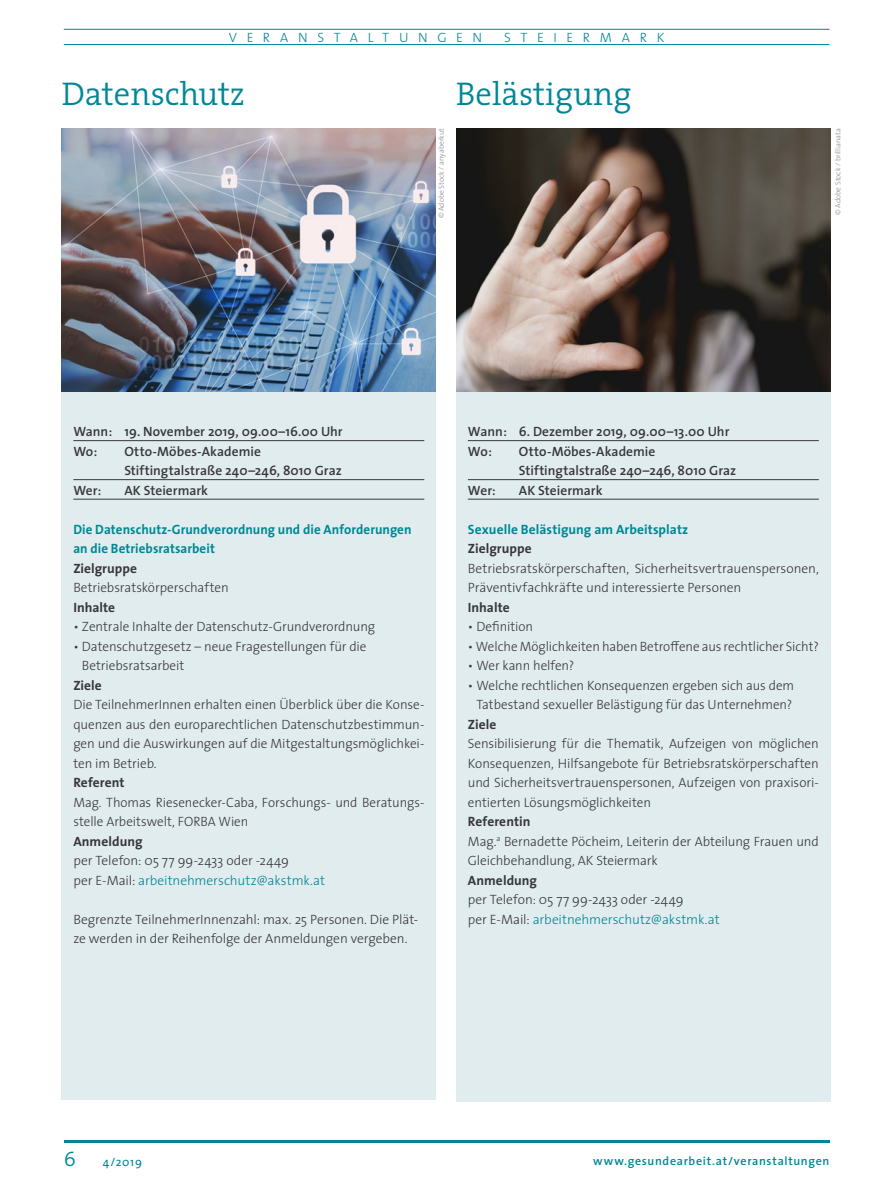
<style>
.page{position:relative;width:872px;height:1191px;background:#fff}
.page>*{position:absolute;margin:0;border:0;box-sizing:border-box;transform-origin:0 0}
.t1{font:300 33px "The Serif";color:#008795}
.t2{font:21px "The Serif Semi Light Caps";color:#008795}
.t3{font:300 13.5px/19.5px "The Sans";letter-spacing:-.005em;color:#38373a}
.t4{font:600 13.5px/19.5px "The Sans";color:#38373a}
.t5{font:700 13.5px/19.5px "The Sans";letter-spacing:.005em;color:#008795}
.t6{font:700 13.5px "The Sans";letter-spacing:.005em;color:#38373a}
.t7{font:300 13.5px "The Sans";letter-spacing:.715em;color:#008795}
.t8{font:600 12px "The Sans";letter-spacing:.055em;color:#008795}
.t9{font:12px "The Sans";color:#008795}
.t10{font:300 7.5px "The Sans";color:#888785}
.s1{color:#008795}
.s2{font-weight:700}
</style>
<div class="page">
<hr style="left:64px;top:1140px;width:765px;height:2px;background:#008795">
<hr style="left:64px;top:29px;width:765px;height:1px;background:#008795">
<hr style="left:64px;top:44px;width:765px;height:1px;background:#008795">
<div style="left:456px;top:356px;width:374px;height:745px;background:#e1ecee"></div>
<img style="left:456px;top:129px;width:374px;height:262px">
<hr style="left:468px;top:440px;width:351px;height:1px;background:#38373a">
<hr style="left:468px;top:479px;width:351px;height:1px;background:#38373a">
<hr style="left:468px;top:499px;width:351px;height:1px;background:#38373a">
<div style="left:62px;top:356px;width:374px;height:743px;background:#e1ecee"></div>
<img style="left:62px;top:129px;width:374px;height:262px">
<hr style="left:73px;top:440px;width:351px;height:1px;background:#38373a">
<hr style="left:73px;top:479px;width:351px;height:1px;background:#38373a">
<hr style="left:73px;top:499px;width:351px;height:1px;background:#38373a">
<p class="t7" style="left:229px;top:26px;width:255px">VERANSTALTUNGEN</p>
<p class="t7" style="left:504px;top:26px;width:162px">STEIERMARK</p>
<h1 class="t1" style="left:456px;top:66px;width:177px">Belästigung</h1>
<h1 class="t1" style="left:62px;top:66px;width:185px">Datenschutz</h1>
<p class="t10" style="left:435px;top:218px;width:92px;rotate:-90deg">© Adobe Stock / anyaberkut</p>
<p class="t10" style="left:831px;top:215px;width:88px;rotate:-90deg">© Adobe Stock / brillianata</p>
<p class="t4" style="left:73px;top:421px;width:271px">Wann: 19. November 2019, 09.00–16.00 Uhr<br>Wo:</p>
<p class="t4" style="left:124px;top:441px;width:219px">Otto-Möbes-Akademie<br>Stiftingtalstraße 240–246, 8010 Graz</p>
<p class="t4" style="left:468px;top:421px;width:263px">Wann: 6. Dezember 2019, 09.00–13.00 Uhr<br>Wo:</p>
<p class="t4" style="left:519px;top:441px;width:219px">Otto-Möbes-Akademie<br>Stiftingtalstraße 240–246, 8010 Graz</p>
<p class="t4" style="left:73px;top:480px;width:29px">Wer:</p>
<p class="t4" style="left:124px;top:480px;width:85px">AK Steiermark</p>
<p class="t5" style="left:73px;top:519px;width:340px">Die Datenschutz-Grundverordnung und die Anforderungen an die Betriebsratsarbeit</p>
<p class="t6" style="left:73px;top:557px;width:65px">Zielgruppe</p>
<p class="t3" style="left:73px;top:577px;width:157px">Betriebsratskörperschaften</p>
<p class="t6" style="left:73px;top:596px;width:43px">Inhalte</p>
<p class="t3" style="left:73px;top:616px;width:303px">• Zentrale Inhalte der Datenschutz-Grundverordnung</p>
<p class="t3" style="left:82px;top:636px;width:286px;text-indent:-9px">• Datenschutzgesetz – neue Fragestellungen für die<br>Betriebsratsarbeit</p>
<p class="t6" style="left:73px;top:674px;width:30px">Ziele</p>
<p class="t3" style="left:73px;top:694px;width:352px;text-align:justify">Die TeilnehmerInnen erhalten einen Überblick über die Konse&shy;quenzen aus den europarechtlichen Datenschutzbestimmun&shy;gen und die Auswirkungen auf die Mitgestaltungsmöglichkei&shy;ten im Betrieb.</p>
<p class="t6" style="left:73px;top:771px;width:53px">Referent</p>
<p class="t3" style="left:73px;top:792px;width:352px">Mag. Thomas Riesenecker-Caba, Forschungs- und Beratungs&shy;stelle Arbeitswelt, FORBA Wien</p>
<p class="t6" style="left:73px;top:830px;width:71px">Anmeldung</p>
<p class="t3" style="left:73px;top:850px;width:253px">per Telefon: 05 77 99-2433 oder -2449<br>per E-Mail: <span class="s1">arbeitnehmerschutz@akstmk.at</span></p>
<p class="t3" style="left:73px;top:909px;width:346px">Begrenzte TeilnehmerInnenzahl: max. 25 Personen. Die Plät&shy;ze werden in der Reihenfolge der Anmeldungen vergeben.</p>
<p class="t4" style="left:468px;top:480px;width:29px">Wer:</p>
<p class="t4" style="left:519px;top:480px;width:85px">AK Steiermark</p>
<p class="t5" style="left:468px;top:519px;width:222px">Sexuelle Belästigung am Arbeitsplatz</p>
<p class="t6" style="left:468px;top:537px;width:65px">Zielgruppe</p>
<p class="t3" style="left:468px;top:558px;width:352px">Betriebsratskörperschaften, Sicherheitsvertrauenspersonen,<br>Präventivfachkräfte und interessierte Personen</p>
<p class="t6" style="left:468px;top:596px;width:43px">Inhalte</p>
<p class="t3" style="left:468px;top:616px;width:67px">• Definition</p>
<p class="t3" style="left:468px;top:636px;width:352px">• Welche Möglichkeiten haben Betroffene aus rechtlicher Sicht?</p>
<p class="t3" style="left:468px;top:655px;width:108px">• Wer kann helfen?</p>
<p class="t3" style="left:468px;top:675px;width:328px;text-align:center">• Welche rechtlichen Konsequenzen ergeben sich aus dem<br>Tatbestand sexueller Belästigung für das Unternehmen?</p>
<p class="t6" style="left:468px;top:713px;width:30px">Ziele</p>
<p class="t3" style="left:468px;top:733px;width:352px;text-align:justify">Sensibilisierung für die Thematik, Aufzeigen von möglichen Konsequenzen, Hilfsangebote für Betriebsratskörperschaften und Sicherheitsvertrauenspersonen, Aufzeigen von praxisori&shy;entierten Lösungsmöglichkeiten</p>
<p class="t3" style="left:468px;top:811px;width:352px"><span class="s2">Referentin<br></span>Mag.<sup>a</sup> Bernadette Pöcheim, Leiterin der Abteilung Frauen und<br>Gleichbehandlung, AK Steiermark</p>
<p class="t6" style="left:468px;top:869px;width:71px">Anmeldung</p>
<p class="t3" style="left:468px;top:889px;width:253px">per Telefon: 05 77 99-2433 oder -2449<br>per E-Mail: <span class="s1">arbeitnehmerschutz@akstmk.at</span></p>
<h2 class="t2" style="left:64px;top:1141px;width:14px">6</h2>
<p class="t9" style="left:103px;top:1151px;width:41px">4/2019</p>
<p class="t8" style="left:593px;top:1151px;width:238px">www.gesundearbeit.at/veranstaltungen</p>
</div>
